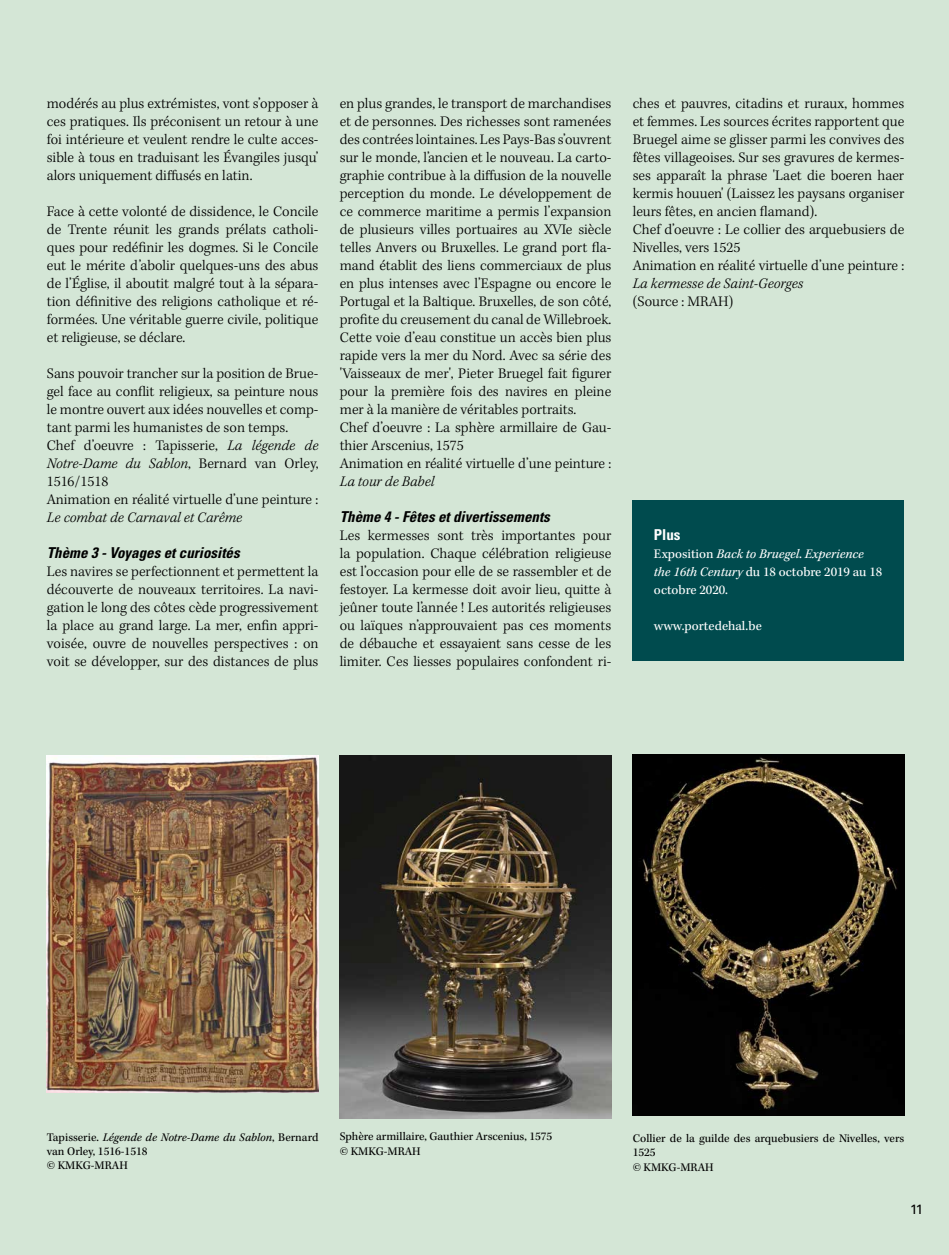
<style>
.page{position:relative;width:949px;height:1255px;background:#fff}
.page>*{position:absolute;margin:0;border:0;box-sizing:border-box;transform-origin:0 0}
.t1{font:300 15px/18px "Kepler Std";color:#000;text-align:justify}
.t2{font:italic 300 15px "Kepler Std";color:#000}
.t3{font:italic 700 condensed 15px "Univers LT Std";color:#000}
.t4{font:700 condensed 15px "Univers LT Std";color:#fff}
.t5{font:13.5px/18px "Kepler Std";color:#fff}
.t6{font:13.5px "Univers LT Std";color:#000}
.t7{font:12px/14.4px "Kepler Std";color:#000}
.s1{font-style:italic}
</style>
<div class="page">
<div style="left:0;top:0;width:948px;height:1254px;background:#d4e6d6"></div>
<div style="left:632px;top:500px;width:272px;height:160px;background:#004b4e"></div>
<img style="left:339px;top:755px;width:272px;height:362px">
<img style="left:632px;top:754px;width:272px;height:361px">
<img style="left:47px;top:755px;width:271px;height:337px">
<p class="t1" style="left:47px;top:95px;width:273px">modérés au plus extrémistes, vont s’opposer à ces pratiques. Ils préconisent un retour à une foi intérieure et veulent rendre le culte acces&shy;sible à tous en traduisant les Évangiles jusqu’ alors uniquement diffusés en latin.</p>
<p class="t1" style="left:47px;top:203px;width:273px">Face à cette volonté de dissidence, le Concile de Trente réunit les grands prélats catholi&shy;ques pour redéfinir les dogmes. Si le Concile eut le mérite d’abolir quelques-uns des abus de l’Église, il aboutit malgré tout à la sépara&shy;tion définitive des religions catholique et ré&shy;formées. Une véritable guerre civile, politique et religieuse, se déclare.</p>
<p class="t1" style="left:47px;top:365px;width:273px;text-align:left">Sans pouvoir trancher sur la position de Brue&shy;gel face au conflit religieux, sa peinture nous le montre ouvert aux idées nouvelles et comp&shy;tant parmi les humanistes de son temps.<br>Chef d’oeuvre : Tapisserie, <span class="s1">La légende de Notre-Dame du Sablon</span>, Bernard van Orley, 1516/1518<br>Animation en réalité virtuelle d’une peinture :</p>
<p class="t2" style="left:47px;top:509px;width:197px">Le combat de Carnaval et Carême</p>
<p class="t3" style="left:47px;top:543px;width:194px">Thème 3 - Voyages et curiosités</p>
<p class="t1" style="left:47px;top:563px;width:273px">Les navires se perfectionnent et permettent la découverte de nouveaux territoires. La navi&shy;gation le long des côtes cède progressivement la place au grand large. La mer, enfin appri&shy;voisée, ouvre de nouvelles perspectives : on voit se développer, sur des distances de plus</p>
<p class="t1" style="left:339px;top:95px;width:273px;text-align:left">en plus grandes, le transport de marchandises et de personnes. Des richesses sont ramenées des contrées lointaines. Les Pays-Bas s’ouvrent sur le monde, l’ancien et le nouveau. La carto&shy;graphie contribue à la diffusion de la nouvelle perception du monde. Le développement de ce commerce maritime a permis l’expansion de plusieurs villes portuaires au XVIe siècle telles Anvers ou Bruxelles. Le grand port fla&shy;mand établit des liens commerciaux de plus en plus intenses avec l’Espagne ou encore le Portugal et la Baltique. Bruxelles, de son côté, profite du creusement du canal de Willebroek.<br>Cette voie d’eau constitue un accès bien plus rapide vers la mer du Nord. Avec sa série des 'Vaisseaux de mer', Pieter Bruegel fait figurer pour la première fois des navires en pleine mer à la manière de véritables portraits.<br>Chef d’oeuvre : La sphère armillaire de Gau&shy;thier Arscenius, 1575<br>Animation en réalité virtuelle d’une peinture :</p>
<p class="t2" style="left:339px;top:473px;width:96px">La tour de Babel</p>
<p class="t3" style="left:339px;top:507px;width:211px">Thème 4 - Fêtes et divertissements</p>
<p class="t1" style="left:339px;top:527px;width:273px">Les kermesses sont très importantes pour la population. Chaque célébration religieuse est l’occasion pour elle de se rassembler et de festoyer. La kermesse doit avoir lieu, quitte à jeûner toute l’année ! Les autorités religieuses ou laïques n’approuvaient pas ces moments de débauche et essayaient sans cesse de les limiter. Ces liesses populaires confondent ri-</p>
<p class="t1" style="left:632px;top:95px;width:273px;text-align:left">ches et pauvres, citadins et ruraux, hommes et femmes. Les sources écrites rapportent que Bruegel aime se glisser parmi les convives des fêtes villageoises. Sur ses gravures de kermes&shy;ses apparaît la phrase 'Laet die boeren haer kermis houuen' (Laissez les paysans organiser leurs fêtes, en ancien flamand).<br>Chef d’oeuvre : Le collier des arquebusiers de Nivelles, vers 1525<br>Animation en réalité virtuelle d’une peinture :</p>
<p class="t2" style="left:632px;top:275px;width:172px">La kermesse de Saint-Georges</p>
<p class="t1" style="left:632px;top:293px;width:102px">(Source : MRAH)</p>
<p class="t4" style="left:653px;top:525px;width:28px">Plus</p>
<p class="t5" style="left:653px;top:545px;width:230px">Exposition <span class="s1">Back to Bruegel</span>. <span class="s1">Experience the 16th Century</span> du 18 octobre 2019 au 18 octobre 2020.</p>
<p class="t5" style="left:653px;top:617px;width:109px">www.portedehal.be</p>
<p class="t7" style="left:47px;top:1130px;width:273px">Tapisserie. <span class="s1">Légende de Notre-Dame du Sablon</span>, Bernard van Orley, 1516-1518<br>© KMKG-MRAH</p>
<p class="t7" style="left:339px;top:1129px;width:214px">Sphère armillaire, Gauthier Arscenius, 1575 © KMKG-MRAH</p>
<p class="t7" style="left:632px;top:1131px;width:273px">Collier de la guilde des arquebusiers de Nivelles, vers<br>1525<br>© KMKG-MRAH</p>
<p class="t6" style="left:909px;top:1200px;width:15px">11</p>
</div>
